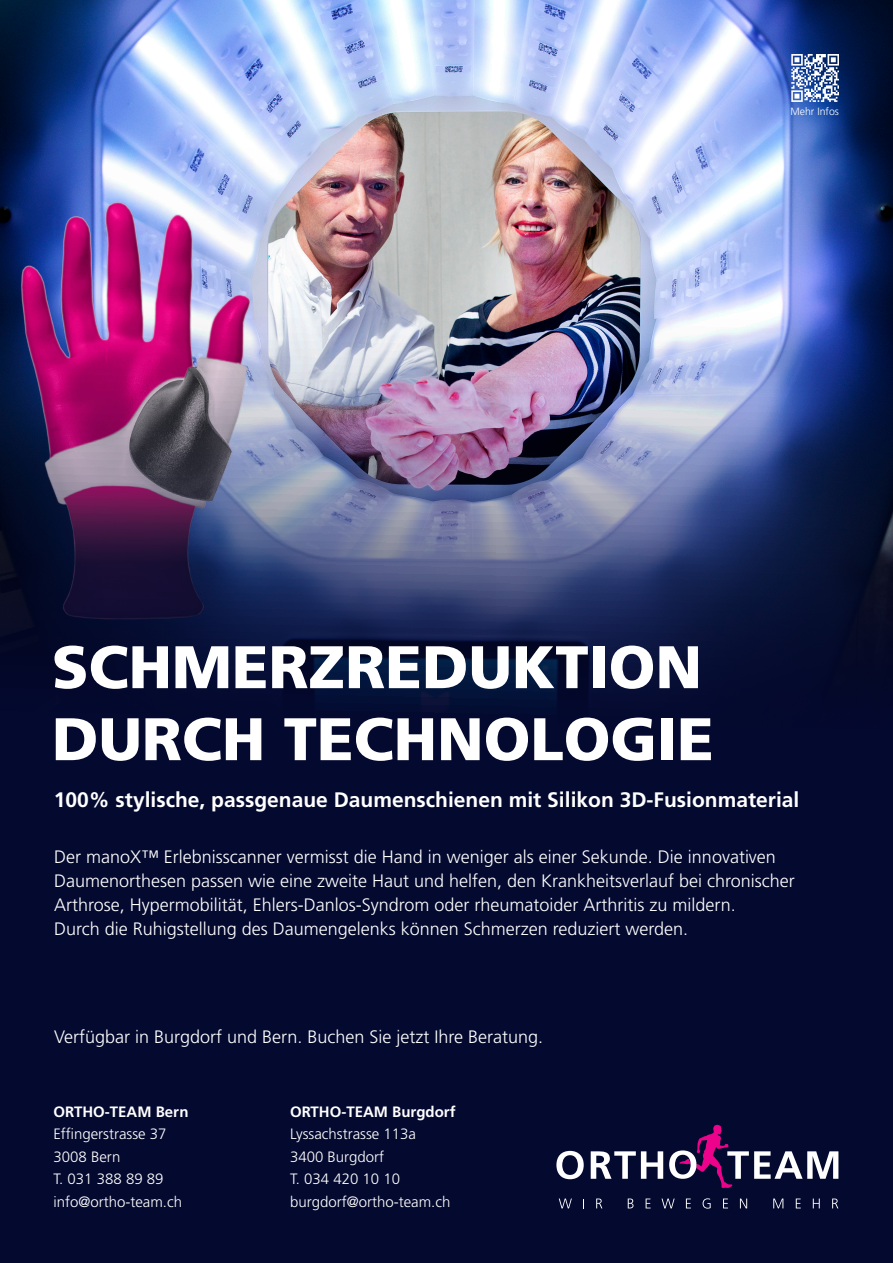
<style>
.page{position:relative;width:893px;height:1263px;background:#fff}
.page>*{position:absolute;margin:0;border:0;box-sizing:border-box;transform-origin:0 0}
.t1{font:900 60px/72px "Frutiger LT Std";color:#fff}
.t2{font:700 21px "Frutiger LT Std";color:#fff}
.t3{font:300 18px/24px "Frutiger LT Std";color:#fff}
.t4{font:300 15px/22.5px "Frutiger LT Std";color:#fff}
.t5{font:700 15px "Frutiger LT Std";color:#fff}
.t6{font:300 10.5px "Frutiger LT Std";color:#fff}
</style>
<div class="page">
<img style="left:0;top:0;width:893px;height:1263px">
<svg style="left:556px;top:1151px;width:28px;height:28px"></svg>
<svg style="left:591px;top:1151px;width:72px;height:28px"></svg>
<svg style="left:669px;top:1125px;width:169px;height:63px"></svg>
<svg style="left:596px;top:1198px;width:6px;height:10px"></svg>
<svg style="left:628px;top:1198px;width:5px;height:10px"></svg>
<svg style="left:559px;top:1198px;width:13px;height:10px"></svg>
<svg style="left:646px;top:1198px;width:5px;height:10px"></svg>
<svg style="left:773px;top:1198px;width:10px;height:10px"></svg>
<svg style="left:813px;top:1198px;width:7px;height:10px"></svg>
<svg style="left:832px;top:1198px;width:6px;height:10px"></svg>
<svg style="left:796px;top:1198px;width:5px;height:10px"></svg>
<svg style="left:661px;top:1198px;width:14px;height:10px"></svg>
<svg style="left:740px;top:1198px;width:7px;height:10px"></svg>
<svg style="left:686px;top:1198px;width:5px;height:10px"></svg>
<svg style="left:703px;top:1198px;width:8px;height:10px"></svg>
<svg style="left:723px;top:1198px;width:5px;height:10px"></svg>
<svg style="left:791px;top:54px;width:48px;height:48px"></svg>
<p class="t6" style="left:790px;top:106px;width:50px">Mehr Infos</p>
<p class="t1" style="left:52px;top:631px;width:663px">SCHMERZREDUKTION<br>DURCH TECHNOLOGIE</p>
<p class="t2" style="left:54px;top:787px;width:747px">100% stylische, passgenaue Daumenschienen mit Silikon 3D-Fusionmaterial</p>
<p class="t3" style="left:54px;top:845px;width:742px">Der manoX™ Erlebnisscanner vermisst die Hand in weniger als einer Sekunde. Die innovativen<br>Daumenorthesen passen wie eine zweite Haut und helfen, den Krankheitsverlauf bei chronischer</p>
<p class="t3" style="left:54px;top:893px;width:683px">Arthrose, Hypermobilität, Ehlers-Danlos-Syndrom oder rheumatoider Arthritis zu mildern.</p>
<p class="t3" style="left:54px;top:917px;width:636px">Durch die Ruhigstellung des Daumengelenks können Schmerzen reduziert werden.</p>
<p class="t3" style="left:54px;top:1025px;width:491px">Verfügbar in Burgdorf und Bern. Buchen Sie jetzt Ihre Beratung.</p>
<p class="t5" style="left:53px;top:1103px;width:137px">ORTHO-TEAM Bern</p>
<p class="t4" style="left:53px;top:1123px;width:115px">Effingerstrasse 37<br>3008 Bern</p>
<p class="t4" style="left:53px;top:1168px;width:112px">T. 031 388 89 89</p>
<p class="t4" style="left:53px;top:1191px;width:130px">info@ortho-team.ch</p>
<p class="t5" style="left:290px;top:1103px;width:167px">ORTHO-TEAM Burgdorf</p>
<p class="t4" style="left:290px;top:1123px;width:128px">Lyssachstrasse 113a</p>
<p class="t4" style="left:290px;top:1146px;width:96px">3400 Burgdorf</p>
<p class="t4" style="left:290px;top:1168px;width:112px">T. 034 420 10 10</p>
<p class="t4" style="left:290px;top:1191px;width:162px">burgdorf@ortho-team.ch</p>
</div>
